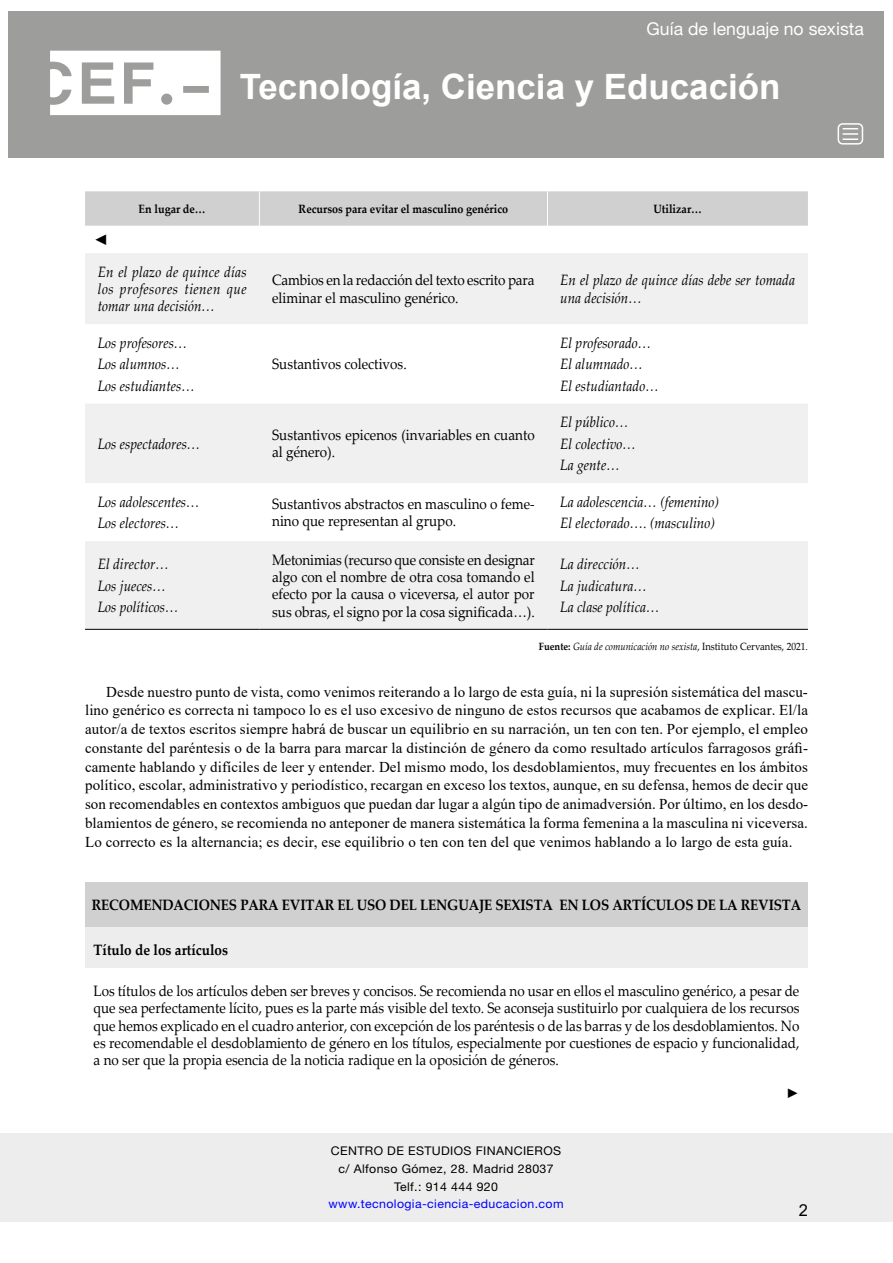
<style>
.page{position:relative;width:893px;height:1263px;background:#fff}
.page>*{position:absolute;margin:0;border:0;box-sizing:border-box;transform-origin:0 0}
.t1{font:700 34.95px "Arial";color:#fff}
.t2{font:17.7px "Helvetica Neue LT Std";color:#fff}
.t3{font:16.5px "Arial";color:#000}
.t4{font:15px/18.8px "Times New Roman";letter-spacing:.01em;color:#000;text-align:justify}
.t5{font:15px/17.2px "Palatino Linotype";color:#000;scale:.9 1}
.t6{font:italic 15px/21.5px "Palatino Linotype";color:#000;scale:.9 1}
.t7{font:700 15px "Palatino Linotype";letter-spacing:-.01em;color:#000;scale:.9 1}
.t8{font:13.5px "Times New Roman";color:#000}
.t9{font:12px/17.7px "Helvetica Neue LT Std";letter-spacing:.03em;color:#000;text-align:center}
.t10{font:700 12px "Palatino Linotype";color:#000;scale:.9 1}
.t11{font:12px "Helvetica Neue LT Std";letter-spacing:.03em;color:#00f}
.t12{font:italic 10.5px "Palatino Linotype";color:#000;scale:.9 1}
.s1{font-weight:700;font-style:normal}
.s2{font-style:normal}
</style>
<div class="page">
<div style="left:9px;top:11px;width:875px;height:146px;background:#9d9d9c"></div>
<svg style="left:50px;top:51px;width:171px;height:64px"></svg>
<div style="left:838px;top:123px;width:25px;height:22px;border:2px solid #fff;border-radius:4px"></div>
<svg style="left:842px;top:128px;width:16px;height:12px"></svg>
<div style="left:0;top:1133px;width:893px;height:88px;background:#ededed"></div>
<div style="left:85px;top:191px;width:723px;height:35px;background:#d0d0d0"></div>
<svg style="left:85px;top:253px;width:723px;height:376px;fill:#f0f0f0"></svg>
<svg style="left:85px;top:483px;width:723px;height:58px"></svg>
<hr style="left:259px;top:191px;width:1px;height:35px;background:#fff">
<hr style="left:547px;top:191px;width:1px;height:35px;background:#fff">
<hr style="left:85px;top:629px;width:174px;height:1px;background:#000">
<hr style="left:259px;top:629px;width:288px;height:1px;background:#000">
<hr style="left:547px;top:629px;width:261px;height:1px;background:#000">
<div style="left:85px;top:882px;width:723px;height:45px;background:#d0d0d0"></div>
<div style="left:85px;top:927px;width:723px;height:41px;background:#ededed"></div>
<p class="t2" style="left:647px;top:18px;width:219px">Guía de lenguaje no sexista</p>
<h1 class="t1" style="left:240px;top:62px;width:542px">Tecnología, Ciencia y Educación</h1>
<p class="t10" style="left:139px;top:200px;width:76px">En lugar de…</p>
<p class="t10" style="left:299px;top:200px;width:234px">Recursos para evitar el masculino genérico</p>
<p class="t10" style="left:653px;top:200px;width:55px">Utilizar…</p>
<p class="t4" style="left:94px;top:230px;width:16px">◄</p>
<p class="t6" style="left:98px;top:262px;width:167px;line-height:17.2px;text-align:justify">En el plazo de quince días los profesores tienen que tomar una decisión…</p>
<p class="t5" style="left:272px;top:271px;width:293px">Cambios en la redacción del texto escrito para eliminar el masculino genérico.</p>
<p class="t6" style="left:560px;top:271px;width:262px;line-height:17.2px">En el plazo de quince días debe ser tomada una decisión…</p>
<p class="t6" style="left:98px;top:331px;width:109px">Los profesores…<br>Los alumnos…<br>Los estudiantes…</p>
<p class="t6" style="left:560px;top:331px;width:111px">El profesorado…<br>El alumnado…<br>El estudiantado…</p>
<p class="t5" style="left:272px;top:355px;width:151px">Sustantivos colectivos.</p>
<p class="t6" style="left:98px;top:432px;width:116px">Los espectadores…</p>
<p class="t5" style="left:272px;top:426px;width:293px">Sustantivos epicenos (invariables en cuanto al género).</p>
<p class="t6" style="left:560px;top:411px;width:86px">El público…<br>El colectivo…<br>La gente…</p>
<p class="t6" style="left:98px;top:490px;width:115px">Los adolescentes…<br>Los electores…</p>
<p class="t5" style="left:272px;top:495px;width:293px">Sustantivos abstractos en masculino o feme&shy;nino que representan al grupo.</p>
<p class="t6" style="left:560px;top:490px;width:178px">La adolescencia… (femenino)<br>El electorado…. (masculino)</p>
<p class="t6" style="left:98px;top:553px;width:91px">El director…<br>Los jueces…<br>Los políticos…</p>
<p class="t5" style="left:272px;top:550px;width:293px;text-align:justify">Metonimias (recurso que consiste en designar algo con el nombre de otra cosa tomando el efecto por la causa o viceversa, el autor por sus obras, el signo por la cosa significada…).</p>
<p class="t6" style="left:560px;top:553px;width:112px">La dirección…<br>La judicatura…<br>La clase política…</p>
<p class="t12" style="left:539px;top:639px;width:300px"><span class="s1">Fuente:</span> Guía de comunicación no sexista<span class="s2">, Instituto Cervantes, 2021.</span></p>
<p class="t4" style="left:85px;top:682px;width:725px;text-indent:21px">Desde nuestro punto de vista, como venimos reiterando a lo largo de esta guía, ni la supresión sistemática del mascu&shy;lino genérico es correcta ni tampoco lo es el uso excesivo de ninguno de estos recursos que acabamos de explicar. El/la autor/a de textos escritos siempre habrá de buscar un equilibrio en su narración, un ten con ten. Por ejemplo, el empleo constante del paréntesis o de la barra para marcar la distinción de género da como resultado artículos farragosos gráfi&shy;camente hablando y difíciles de leer y entender. Del mismo modo, los desdoblamientos, muy frecuentes en los ámbitos político, escolar, administrativo y periodístico, recargan en exceso los textos, aunque, en su defensa, hemos de decir que son recomendables en contextos ambiguos que puedan dar lugar a algún tipo de animadversión. Por último, en los desdo&shy;blamientos de género, se recomienda no anteponer de manera sistemática la forma femenina a la masculina ni viceversa.<br>Lo correcto es la alternancia; es decir, ese equilibrio o ten con ten del que venimos hablando a lo largo de esta guía.</p>
<p class="t7" style="left:92px;top:894px;width:790px">RECOMENDACIONES PARA EVITAR EL USO DEL LENGUAJE SEXISTA EN LOS ARTÍCULOS DE LA REVISTA</p>
<p class="t7" style="left:94px;top:939px;width:151px">Título de los artículos</p>
<p class="t5" style="left:94px;top:982px;width:786px;text-align:justify">Los títulos de los artículos deben ser breves y concisos. Se recomienda no usar en ellos el masculino genérico, a pesar de que sea perfectamente lícito, pues es la parte más visible del texto. Se aconseja sustituirlo por cualquiera de los recursos que hemos explicado en el cuadro anterior, con excepción de los paréntesis o de las barras y de los desdoblamientos. No es recomendable el desdoblamiento de género en los títulos, especialmente por cuestiones de espacio y funcionalidad, a no ser que la propia esencia de la noticia radique en la oposición de géneros.</p>
<p class="t8" style="left:786px;top:1084px;width:15px">►</p>
<p class="t9" style="left:331px;top:1142px;width:232px">CENTRO DE ESTUDIOS FINANCIEROS c/ Alfonso Gómez, 28. Madrid 28037<br>Telf.: 914 444 920</p>
<p class="t11" style="left:329px;top:1197px;width:236px">www.tecnologia-ciencia-educacion.com</p>
<p class="t3" style="left:799px;top:1199px;width:11px">2</p>
</div>
